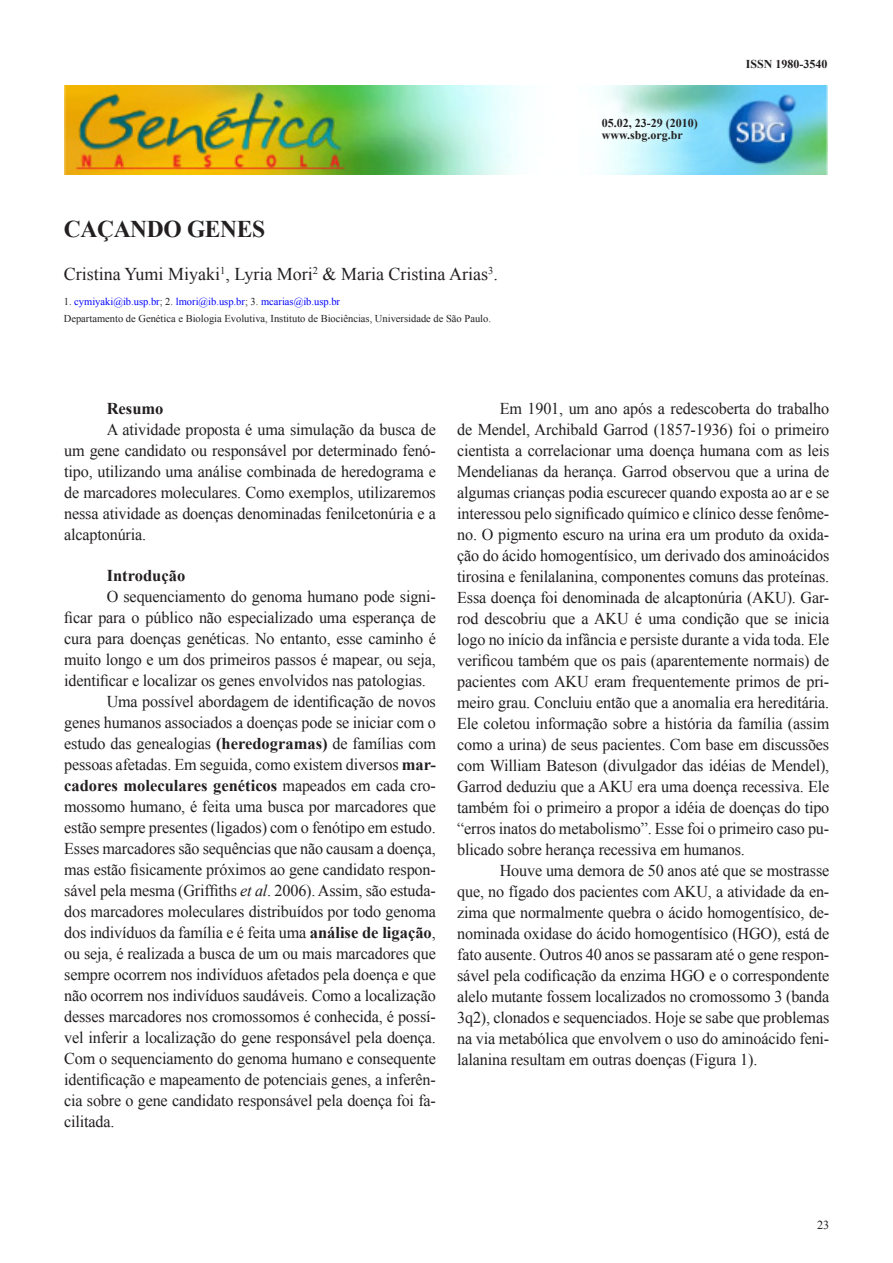
<style>
.page{position:relative;width:893px;height:1263px;background:#fff}
.page>*{position:absolute;margin:0;border:0;box-sizing:border-box;transform-origin:0 0}
.titulo_principal{font:700 24px "Times New Roman";letter-spacing:-.015em;color:#231f20}
.nomes{font:18px "Times New Roman";color:#231f20}
.texto-corrido{font:16.5px/21px "Times New Roman";letter-spacing:-.01em;color:#231f20;text-align:justify}
.texto-corrido-2{font:700 16.5px "Times New Roman";color:#231f20}
.t1{font:12.3px "Times New Roman";color:#231f20}
.t2{font:700 12px "Times New Roman";color:#231f20}
.Referencias_Titulo_N{font:10.5px "Times New Roman";color:#231f20}
.Referencias_Titulo_N-2{font:10.5px "Times New Roman";color:#00f}
.s1{color:#231f20}
.s2{font-weight:700}
.s3{font-style:italic}
</style>
<div class="page">
<img style="left:64px;top:85px;width:764px;height:89px">
<p class="titulo_principal" style="left:64px;top:213px;width:203px">CAÇANDO GENES</p>
<p class="nomes" style="left:64px;top:262px;width:436px">Cristina Yumi Miyaki<sup>1</sup>, Lyria Mori<sup>2</sup> &amp; Maria Cristina Arias<sup>3</sup>.</p>
<p class="Referencias_Titulo_N-2" style="left:64px;top:295px;width:278px"><span class="s1">1.</span> cymiyaki@ib.usp.br<span class="s1">; 2.</span> lmori@ib.usp.br<span class="s1">; 3.</span> mcarias@ib.usp.br</p>
<p class="Referencias_Titulo_N" style="left:64px;top:312px;width:429px">Departamento de Genética e Biologia Evolutiva, Instituto de Biociências, Universidade de São Paulo.</p>
<p class="t2" style="left:602px;top:115px;width:97px">05.02, 23-29 (2010)</p>
<p class="t2" style="left:602px;top:127px;width:82px">www.sbg.org.br</p>
<p class="t2" style="left:746px;top:55px;width:83px">ISSN 1980-3540</p>
<p class="texto-corrido-2" style="left:107px;top:397px;width:58px">Resumo</p>
<p class="texto-corrido" style="left:64px;top:418px;width:373px;text-indent:43px">A atividade proposta é uma simulação da busca de um gene candidato ou responsável por determinado fenó&shy;tipo, utilizando uma análise combinada de heredograma e de marcadores moleculares. Como exemplos, utilizaremos nessa atividade as doenças denominadas fenilcetonúria e a alcaptonúria.</p>
<p class="texto-corrido-2" style="left:107px;top:564px;width:80px">Introdução</p>
<p class="texto-corrido" style="left:64px;top:585px;width:373px;text-indent:43px">O sequenciamento do genoma humano pode signi&shy;ficar para o público não especializado uma esperança de cura para doenças genéticas. No entanto, esse caminho é muito longo e um dos primeiros passos é mapear, ou seja, identificar e localizar os genes envolvidos nas patologias.</p>
<p class="texto-corrido" style="left:64px;top:690px;width:373px;text-indent:43px">Uma possível abordagem de identificação de novos genes humanos associados a doenças pode se iniciar com o estudo das genealogias <span class="s2">(heredogramas)</span> de famílias com pessoas afetadas. Em seguida, como existem diversos <span class="s2">mar&shy;cadores moleculares genéticos</span> mapeados em cada cro&shy;mossomo humano, é feita uma busca por marcadores que estão sempre presentes (ligados) com o fenótipo em estudo.<br>Esses marcadores são sequências que não causam a doença, mas estão fisicamente próximos ao gene candidato respon&shy;sável pela mesma (Griffiths <span class="s3">et al</span>. 2006). Assim, são estuda&shy;dos marcadores moleculares distribuídos por todo genoma dos indivíduos da família e é feita uma <span class="s2">análise de ligação</span>, ou seja, é realizada a busca de um ou mais marcadores que sempre ocorrem nos indivíduos afetados pela doença e que não ocorrem nos indivíduos saudáveis. Como a localização desses marcadores nos cromossomos é conhecida, é possí&shy;vel inferir a localização do gene responsável pela doença.<br>Com o sequenciamento do genoma humano e consequente identificação e mapeamento de potenciais genes, a inferên&shy;cia sobre o gene candidato responsável pela doença foi fa&shy;cilitada.</p>
<p class="texto-corrido" style="left:457px;top:398px;width:374px;text-indent:43px">Em 1901, um ano após a redescoberta do trabalho de Mendel, Archibald Garrod (1857-1936) foi o primeiro cientista a correlacionar uma doença humana com as leis Mendelianas da herança. Garrod observou que a urina de algumas crianças podia escurecer quando exposta ao ar e se interessou pelo significado químico e clínico desse fenôme&shy;no. O pigmento escuro na urina era um produto da oxida&shy;ção do ácido homogentísico, um derivado dos aminoácidos tirosina e fenilalanina, componentes comuns das proteínas.<br>Essa doença foi denominada de alcaptonúria (AKU). Gar&shy;rod descobriu que a AKU é uma condição que se inicia logo no início da infância e persiste durante a vida toda. Ele verificou também que os pais (aparentemente normais) de pacientes com AKU eram frequentemente primos de pri&shy;meiro grau. Concluiu então que a anomalia era hereditária.<br>Ele coletou informação sobre a história da família (assim como a urina) de seus pacientes. Com base em discussões com William Bateson (divulgador das idéias de Mendel), Garrod deduziu que a AKU era uma doença recessiva. Ele também foi o primeiro a propor a idéia de doenças do tipo “erros inatos do metabolismo”. Esse foi o primeiro caso pu&shy;blicado sobre herança recessiva em humanos.</p>
<p class="texto-corrido" style="left:457px;top:860px;width:374px;text-indent:43px">Houve uma demora de 50 anos até que se mostrasse que, no fígado dos pacientes com AKU, a atividade da en&shy;zima que normalmente quebra o ácido homogentísico, de&shy;nominada oxidase do ácido homogentísico (HGO), está de fato ausente. Outros 40 anos se passaram até o gene respon&shy;sável pela codificação da enzima HGO e o correspondente alelo mutante fossem localizados no cromossomo 3 (banda 3q2), clonados e sequenciados. Hoje se sabe que problemas na via metabólica que envolvem o uso do aminoácido feni&shy;lalanina resultam em outras doenças (Figura 1).</p>
<p class="t1" style="left:817px;top:1216px;width:14px">23</p>
</div>
